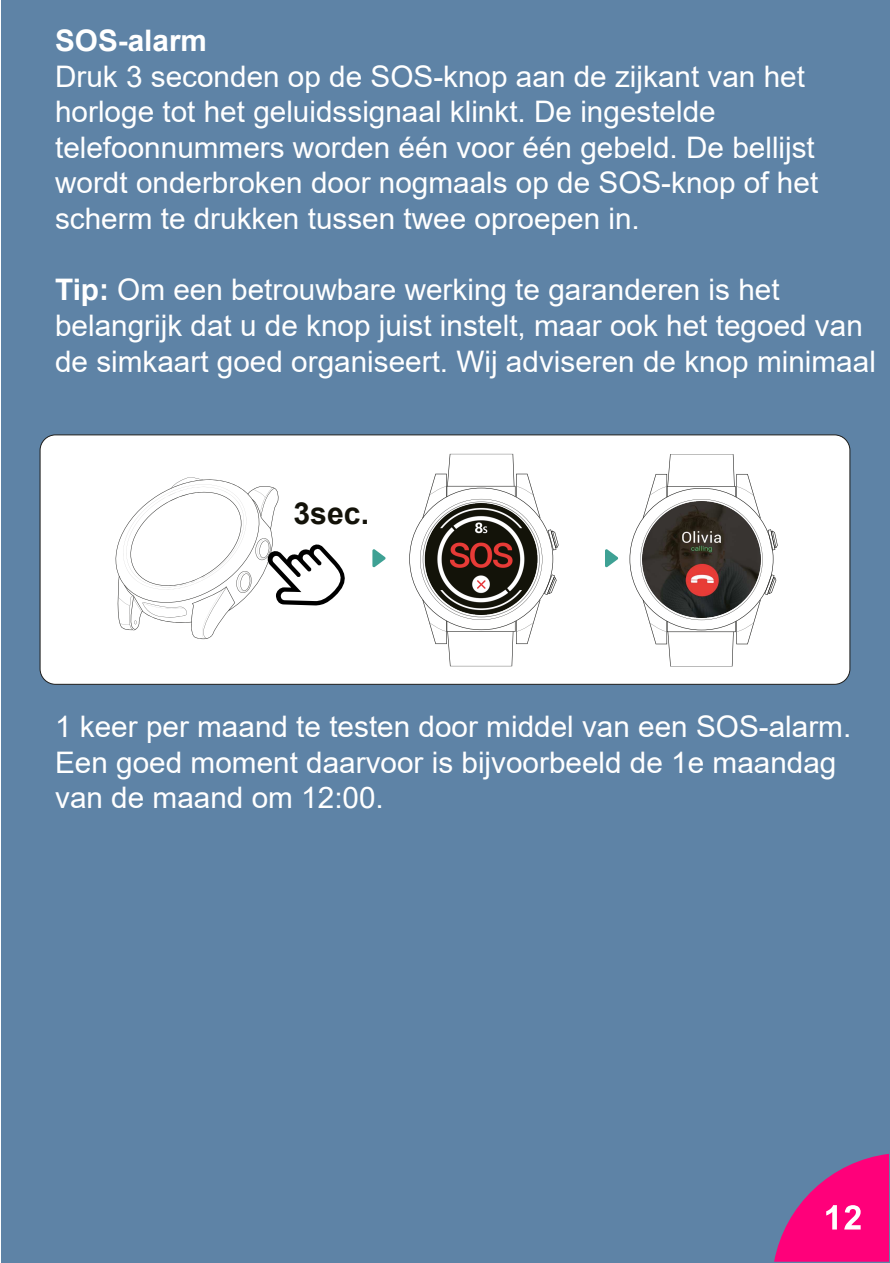
<style>
.page{position:relative;width:890px;height:1263px;background:#fff}
.page>*{position:absolute;margin:0;border:0;box-sizing:border-box;transform-origin:0 0}
.t1{font:700 30.45px "Arial";color:#131209}
.t2{font:29.7px/35.7px "Arial";color:#fff}
.t3{font:700 29.7px "Arial";color:#fff}
.s1{font-weight:700}
</style>
<div class="page">
<div style="left:1px;top:0;width:888px;height:1263px;background:#5e83a6"></div>
<svg style="left:774px;top:1154px;width:114px;height:108px"></svg>
<div style="left:40px;top:435px;width:809px;height:249px;background:#fff;border-radius:15px"></div>
<div style="left:40px;top:435px;width:809px;height:250px;border:1px solid #1d1d1b;border-radius:15px"></div>
<svg style="left:372px;top:549px;width:13px;height:18px"></svg>
<svg style="left:605px;top:549px;width:13px;height:18px"></svg>
<svg style="left:115px;top:477px;width:230px;height:163px"></svg>
<svg style="left:409px;top:454px;width:149px;height:212px"></svg>
<img style="left:418px;top:503px;width:130px;height:112px">
<svg style="left:629px;top:454px;width:148px;height:212px"></svg>
<img style="left:642px;top:502px;width:117px;height:116px">
<p class="t3" style="left:55px;top:29px;width:153px">SOS-alarm</p>
<p class="t2" style="left:55px;top:61px;width:764px">Druk 3 seconden op de SOS-knop aan de zijkant van het horloge tot het geluidssignaal klinkt. De ingestelde telefoonnummers worden één voor één gebeld. De bellijst wordt onderbroken door nogmaals op de SOS-knop of het scherm te drukken tussen twee oproepen in.</p>
<p class="t2" style="left:55px;top:275px;width:822px"><span class="s1">Tip:</span> Om een betrouwbare werking te garanderen is het belangrijk dat u de knop juist instelt, maar ook het tegoed van de simkaart goed organiseert. Wij adviseren de knop minimaal</p>
<p class="t1" style="left:293px;top:501px;width:77px">3sec.</p>
<p class="t2" style="left:55px;top:711px;width:797px">1 keer per maand te testen door middel van een SOS-alarm.<br>Een goed moment daarvoor is bijvoorbeeld de 1e maandag van de maand om 12:00.</p>
</div>
